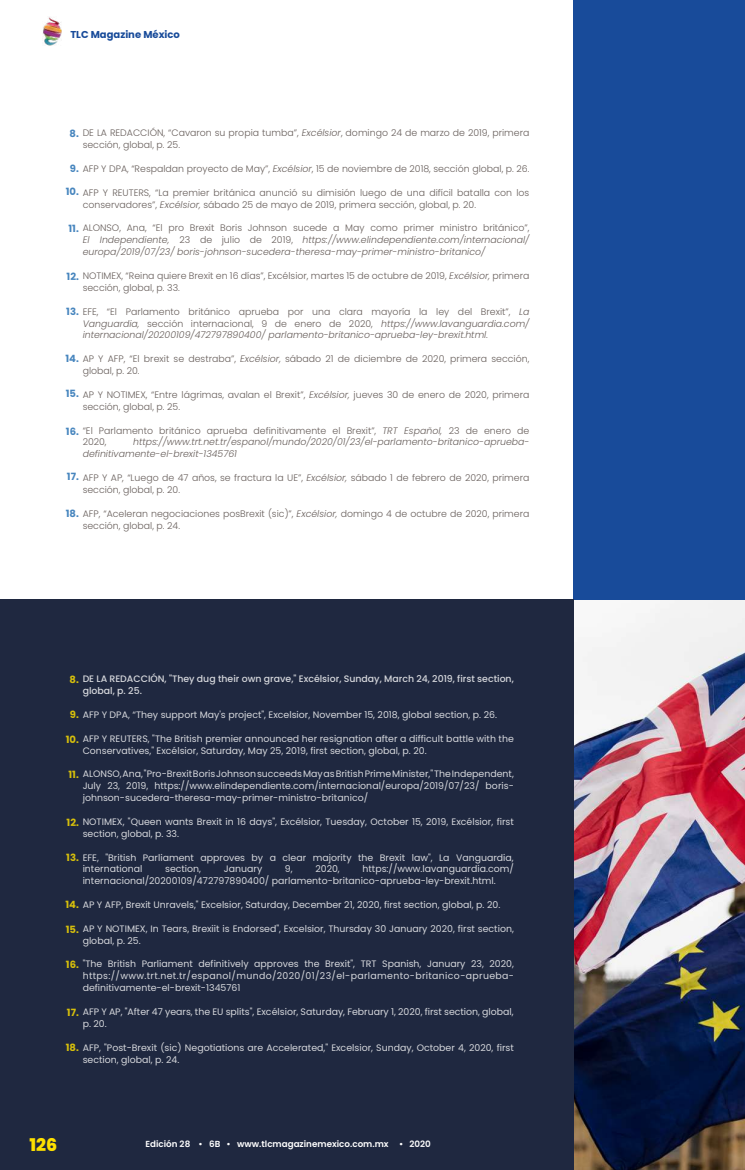
<style>
.page{position:relative;width:745px;height:1170px;background:#fff}
.page>*{position:absolute;margin:0;border:0;box-sizing:border-box;transform-origin:0 0}
.t1{font:800 17.5px "Poppins";color:#fee000}
.t2{font:700 10px "Poppins";color:#184b9a}
.t3{font:700 10px "Poppins";color:#1f6bb0}
.t4{font:700 10px "Poppins";color:#ffe100}
.t5{font:9.38px/11.9px "Poppins";color:#fff}
.t6{font:300 9.38px/11.9px "Poppins";color:#453a36}
.t7{font:italic 300 9.38px/11.9px "Poppins";color:#453a36;text-align:justify}
.t8{font:500 9.38px/11.9px "Poppins";color:#fff}
.t9{font:600 8.75px "Poppins";color:#fff}
.s1{font-weight:700;font-size:10px;color:#1f6bb0}
.s2{font-style:italic}
.s3{font-weight:700;font-style:normal;font-size:10px;color:#1f6bb0}
.s4{font-style:normal}
.s5{font-weight:700;font-size:10px;color:#ffe100}
</style>
<div class="page">
<img style="left:573px;top:599px;width:171px;height:570px">
<div style="left:573px;top:0;width:171px;height:599px;background:#184b9a"></div>
<div style="left:0;top:599px;width:573px;height:570px;background:#1f2840"></div>
<img style="left:43px;top:17px;width:19px;height:29px">
<p class="t2" style="left:70px;top:29px;width:111px">TLC Magazine México</p>
<p class="t6" style="left:83px;top:127px;width:448px;text-indent:-13px"><span class="s1">8.</span> DE LA REDACCIÓN, “Cavaron su propia tumba”, <span class="s2">Excélsior</span>, domingo 24 de marzo de 2019, primera sección, global, p. 25.</p>
<p class="t6" style="left:70px;top:163px;width:460px"><span class="s1">9.</span> AFP Y DPA, “Respaldan proyecto de May”, <span class="s2">Excélsior</span>, 15 de noviembre de 2018, sección global, p. 26.</p>
<p class="t6" style="left:83px;top:187px;width:448px">AFP Y REUTERS, “La premier británica anunció su dimisión luego de una difícil batalla con los conservadores”, <span class="s2">Excélsior,</span> sábado 25 de mayo de 2019, primera sección, global, p. 20.</p>
<p class="t7" style="left:83px;top:222px;width:448px;text-indent:-14px"><span class="s3">11.</span> <span class="s4">ALONSO, Ana, “El pro Brexit Boris Johnson sucede a May como primer ministro británico”, </span>El Independiente, <span class="s4">23 de julio de 2019,</span> https://www.elindependiente.com/internacional/ europa/2019/07/23/ boris-johnson-sucedera-theresa-may-primer-ministro-britanico/</p>
<p class="t6" style="left:83px;top:270px;width:448px;text-indent:-16px"><span class="s1">12.</span> NOTIMEX, “Reina quiere Brexit en 16 días”, Excélsior, martes 15 de octubre de 2019, <span class="s2">Excélsior,</span> primera sección, global, p. 33.</p>
<p class="t7" style="left:83px;top:305px;width:448px;text-indent:-16px"><span class="s3">13.</span> <span class="s4">EFE, “El Parlamento británico aprueba por una clara mayoría la ley del Brexit”,</span> La Vanguardia, <span class="s4">sección internacional, 9 de enero de 2020,</span> https://www.lavanguardia.com/ internacional/20200109/472797890400/ parlamento-britanico-aprueba-ley-brexit.html.</p>
<p class="t6" style="left:83px;top:353px;width:448px;text-indent:-17px"><span class="s1">14.</span> AP Y AFP, “El brexit se destraba”, <span class="s2">Excélsior,</span> sábado 21 de diciembre de 2020, primera sección, global, p. 20.</p>
<p class="t6" style="left:83px;top:388px;width:448px;text-indent:-17px"><span class="s1">15.</span> AP Y NOTIMEX, “Entre lágrimas, avalan el Brexit”, <span class="s2">Excélsior,</span> jueves 30 de enero de 2020, primera sección, global, p. 25.</p>
<p class="t6" style="left:83px;top:424px;width:448px">“El Parlamento británico aprueba definitivamente el Brexit”, <span class="s2">TRT Español,</span> 23 de enero de<br>2020,</p>
<p class="t3" style="left:66px;top:185px;width:15px">10.</p>
<p class="t3" style="left:66px;top:425px;width:14px">16.</p>
<p class="t3" style="left:67px;top:470px;width:13px">17.</p>
<p class="t7" style="left:83px;top:436px;width:448px;text-indent:50px">https://www.trt.net.tr/espanol/mundo/2020/01/23/el-parlamento-britanico-aprueba&shy;definitivamente-el-brexit-1345761</p>
<p class="t6" style="left:83px;top:472px;width:448px">AFP Y AP, “Luego de 47 años, se fractura la UE”, <span class="s2">Excélsior,</span> sábado 1 de febrero de 2020, primera sección, global, p. 20.</p>
<p class="t6" style="left:83px;top:507px;width:448px;text-indent:-17px"><span class="s1">18.</span> AFP, “Aceleran negociaciones posBrexit (sic)”, <span class="s2">Excélsior,</span> domingo 4 de octubre de 2020, primera sección, global, p. 24.</p>
<p class="t8" style="left:83px;top:673px;width:432px;text-indent:-13px"><span class="s5">8.</span> DE LA REDACCIÓN, "They dug their own grave," Excélsior, Sunday, March 24, 2019, first section, global, p. 25.</p>
<p class="t5" style="left:70px;top:708px;width:428px"><span class="s5">9.</span> AFP Y DPA, “They support May's project", Excelsior, November 15, 2018, global section, p. 26.</p>
<p class="t5" style="left:83px;top:732px;width:432px">AFP Y REUTERS, "The British premier announced her resignation after a difficult battle with the<br>Conservatives," Excélsior, Saturday, May 25, 2019, first section, global, p. 20.</p>
<p class="t5" style="left:83px;top:768px;width:432px;text-align:justify;text-indent:-14px"><span class="s5">11.</span> ALONSO, Ana, "Pro-Brexit Boris Johnson succeeds May as British Prime Minister," The Independent, July 23, 2019, https://www.elindependiente.com/internacional/europa/2019/07/23/ boris&shy;johnson-sucedera-theresa-may-primer-ministro-britanico/</p>
<p class="t5" style="left:83px;top:815px;width:432px;text-indent:-16px"><span class="s5">12.</span> NOTIMEX, "Queen wants Brexit in 16 days", Excélsior, Tuesday, October 15, 2019, Excélsior, first section, global, p. 33.</p>
<p class="t5" style="left:83px;top:851px;width:432px;text-indent:-16px"><span class="s5">13.</span> EFE, "British Parliament approves by a clear majority the Brexit law", La Vanguardia, international</p>
<p class="t4" style="left:66px;top:733px;width:15px">10.</p>
<p class="t5" style="left:83px;top:863px;width:432px;text-indent:279px">https://www.lavanguardia.com/ internacional/20200109/472797890400/ parlamento-britanico-aprueba-ley-brexit.html.</p>
<p class="t5" style="left:65px;top:898px;width:436px"><span class="s5">14.</span> AP Y AFP, Brexit Unravels," Excelsior, Saturday, December 21, 2020, first section, global, p. 20.</p>
<p class="t5" style="left:83px;top:922px;width:432px">AP Y NOTIMEX, In Tears, Brexiit is Endorsed", Excelsior, Thursday 30 January 2020, first section, global, p. 25.</p>
<p class="t5" style="left:83px;top:958px;width:432px;text-align:justify;text-indent:-17px"><span class="s5">16.</span> "The British Parliament definitively approves the Brexit", TRT Spanish, January 23, 2020, https://www.trt.net.tr/espanol/mundo/2020/01/23/el-parlamento-britanico-aprueba&shy;definitivamente-el-brexit-1345761</p>
<p class="t5" style="left:83px;top:1005px;width:432px;text-indent:-16px"><span class="s5">17.</span> AFP Y AP, "After 47 years, the EU splits", Excélsior, Saturday, February 1, 2020, first section, global, p. 20.</p>
<p class="t5" style="left:83px;top:1041px;width:432px;text-indent:-17px"><span class="s5">18.</span> AFP, "Post-Brexit (sic) Negotiations are Accelerated," Excelsior, Sunday, October 4, 2020, first section, global, p. 24.</p>
<p class="t5" style="left:165px;top:863px;width:37px">section,</p>
<p class="t5" style="left:224px;top:863px;width:40px">January</p>
<p class="t5" style="left:285px;top:863px;width:9px">9,</p>
<p class="t5" style="left:315px;top:863px;width:26px">2020,</p>
<p class="t4" style="left:66px;top:923px;width:15px">15.</p>
<h1 class="t1" style="left:29px;top:1134px;width:29px">126</h1>
<p class="t9" style="left:145px;top:1138px;width:287px">Edición 28 • 6B • www.tlcmagazinemexico.com.mx • 2020</p>
</div>
